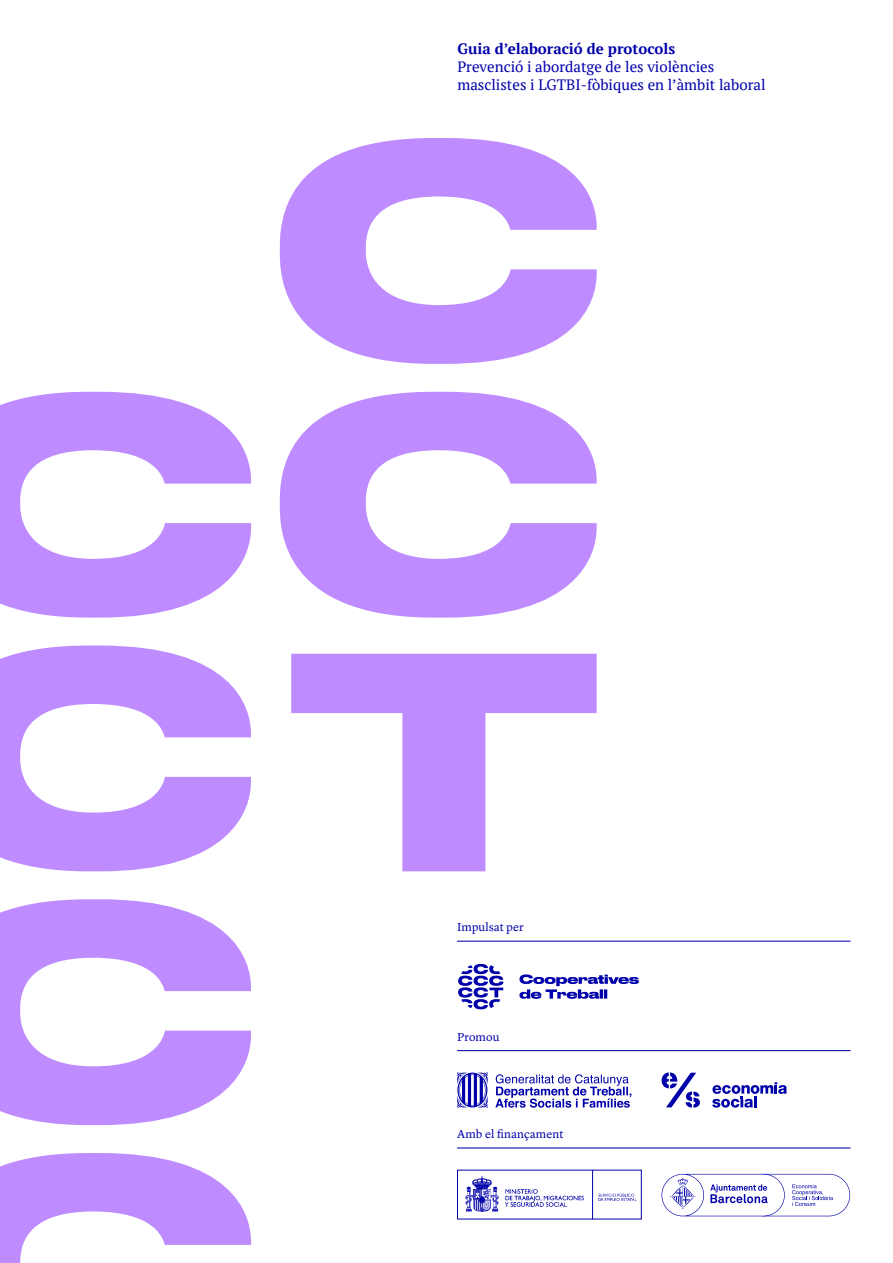
<style>
.page{position:relative;width:893px;height:1263px;background:#fff}
.page>*{position:absolute;margin:0;border:0;box-sizing:border-box;transform-origin:0 0}
.Notes{font:15px "PT Serif";color:#0000ab}
.Notes-2{font:700 15px "PT Serif";color:#0000ab}
.Textos{font:12px "Lyon Text";letter-spacing:.01em;color:#0000ab}
</style>
<div class="page">
<svg style="left:0;top:899px;width:251px;height:226px;fill:#be8cff"></svg>
<svg style="left:280px;top:138px;width:317px;height:226px;fill:#be8cff"></svg>
<svg style="left:291px;top:654px;width:306px;height:217px"></svg>
<svg style="left:0;top:645px;width:251px;height:226px;fill:#be8cff"></svg>
<svg style="left:0;top:1153px;width:251px;height:110px"></svg>
<svg style="left:280px;top:392px;width:317px;height:226px;fill:#be8cff"></svg>
<svg style="left:0;top:392px;width:251px;height:226px;fill:#be8cff"></svg>
<hr style="left:457px;top:1050px;width:393px;height:1px;background:#0000ab">
<hr style="left:457px;top:1147px;width:393px;height:1px;background:#0000ab">
<hr style="left:457px;top:941px;width:393px;height:1px;background:#0000ab">
<svg style="left:519px;top:974px;width:120px;height:25px"></svg>
<svg style="left:458px;top:964px;width:45px;height:45px"></svg>
<svg style="left:457px;top:1072px;width:31px;height:36px"></svg>
<svg style="left:495px;top:1074px;width:136px;height:34px"></svg>
<svg style="left:661px;top:1072px;width:39px;height:36px"></svg>
<svg style="left:712px;top:1082px;width:75px;height:26px"></svg>
<img style="left:465px;top:1172px;width:172px;height:45px">
<hr style="left:592px;top:1170px;width:1px;height:49px;background:#0000ab">
<svg style="left:661px;top:1174px;width:189px;height:42px"></svg>
<p class="Notes-2" style="left:457px;top:39px;width:219px">Guia d’elaboració de protocols</p>
<p class="Notes" style="left:457px;top:57px;width:258px">Prevenció i abordatge de les violències</p>
<p class="Notes" style="left:457px;top:75px;width:310px">masclistes i LGTBI-fòbiques en l’àmbit laboral</p>
<p class="Textos" style="left:457px;top:918px;width:68px">Impulsat per</p>
<p class="Textos" style="left:457px;top:1027px;width:44px">Promou</p>
<p class="Textos" style="left:457px;top:1125px;width:108px">Amb el finançament</p>
</div>
